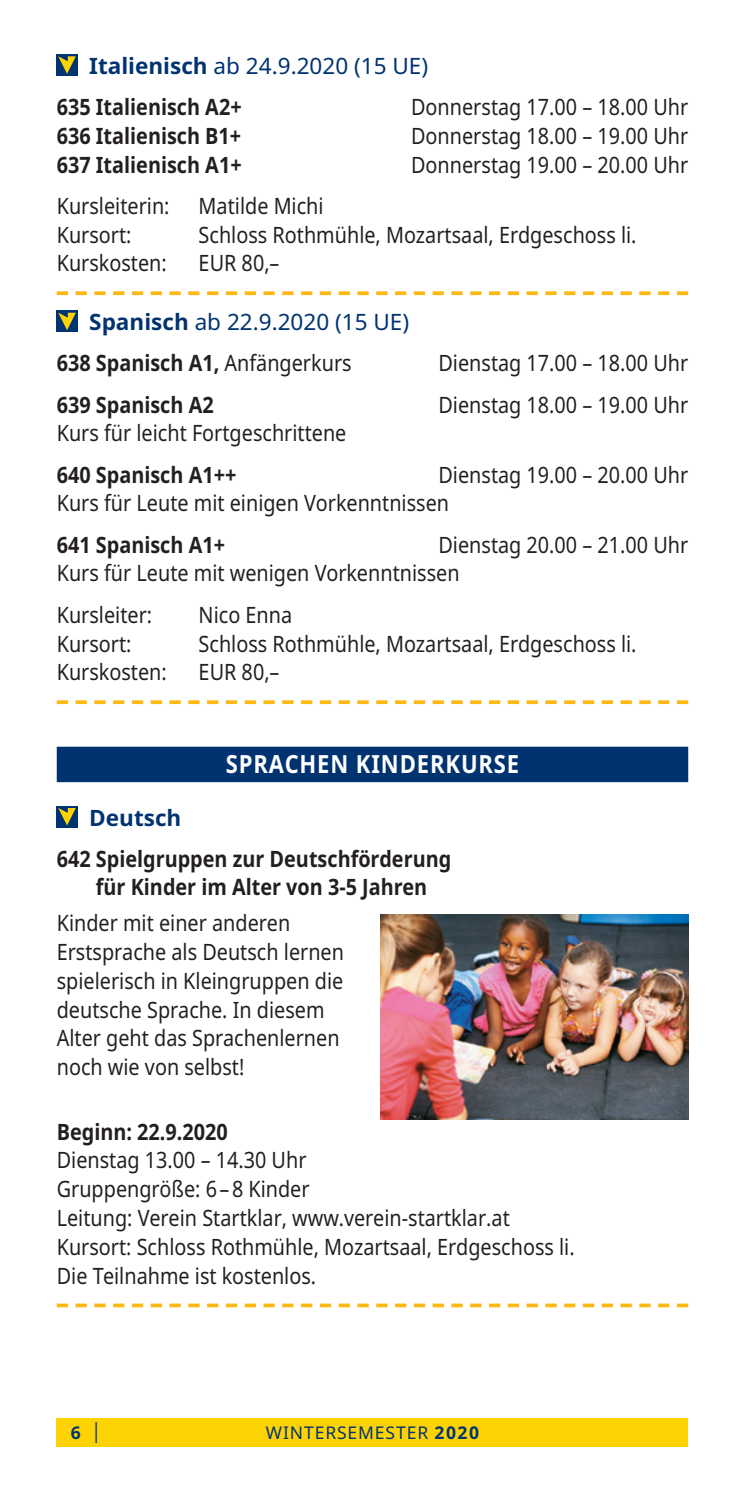
<style>
.page{position:relative;width:745px;height:1489px;background:#fff}
.page>*{position:absolute;margin:0;border:0;box-sizing:border-box;transform-origin:0 0}
.t1{font:700 25px "Noto Sans";letter-spacing:.04em;color:#fff;scale:.88 1}
.t2{font:22.5px/28.8px "Noto Sans";color:#231f20;scale:.88 1}
.t3{font:700 22.5px/28.8px "Noto Sans";color:#231f20;scale:.88 1}
.t4{font:22.5px/41.2px "Noto Sans";color:#013371}
.t5{font:700 22.5px "Noto Sans";color:#013371}
.t6{font:17.5px "Noto Sans";letter-spacing:.05em;color:#013371}
.t7{font:700 17.5px "Noto Sans";color:#013371}
.s1{font-weight:700}
.s2{font-weight:700;color:#231f20}
.s3{color:#231f20}
.s4{font-weight:400;font-size:21px}
</style>
<div class="page">
<div style="left:57px;top:1417px;width:630px;height:29px;background:#fed304"></div>
<svg style="left:57px;top:291px;width:630px;height:4px"></svg>
<svg style="left:57px;top:700px;width:630px;height:4px"></svg>
<div style="left:57px;top:746px;width:630px;height:36px;background:#013371"></div>
<svg style="left:57px;top:1303px;width:630px;height:4px"></svg>
<div style="left:57px;top:54px;width:21px;height:22px;background:#013371"></div>
<svg style="left:58px;top:56px;width:18px;height:18px"></svg>
<svg style="left:57px;top:311px;width:21px;height:21px"></svg>
<svg style="left:58px;top:313px;width:18px;height:17px"></svg>
<div style="left:57px;top:806px;width:21px;height:21px;background:#013371"></div>
<svg style="left:58px;top:808px;width:18px;height:17px"></svg>
<img style="left:380px;top:914px;width:307px;height:205px">
<p class="t4" style="left:57px;top:44px;width:372px;text-indent:33px"><span class="s1">Italienisch</span> ab 24.9.2020 (15 UE)<br><span class="s2">635 Italienisch A2+</span></p>
<p class="t2" style="left:411px;top:92px;width:316px">Donnerstag 17.00 – 18.00 Uhr</p>
<p class="t3" style="left:57px;top:121px;width:211px">636 Italienisch B1+</p>
<p class="t2" style="left:411px;top:121px;width:316px">Donnerstag 18.00 – 19.00 Uhr</p>
<p class="t3" style="left:57px;top:149px;width:211px">637 Italienisch A1+</p>
<p class="t2" style="left:411px;top:149px;width:316px">Donnerstag 19.00 – 20.00 Uhr</p>
<p class="t2" style="left:57px;top:191px;width:130px">Kursleiterin:</p>
<p class="t2" style="left:198px;top:191px;width:143px">Matilde Michi</p>
<p class="t2" style="left:57px;top:219px;width:86px">Kursort:</p>
<p class="t2" style="left:198px;top:219px;width:499px">Schloss Rothmühle, Mozartsaal, Erdgeschoss li.</p>
<p class="t2" style="left:57px;top:248px;width:126px">Kurskosten:</p>
<p class="t2" style="left:198px;top:248px;width:93px">EUR 80,–</p>
<p class="t4" style="left:57px;top:301px;width:354px;text-indent:33px"><span class="s1">Spanisch</span> ab 22.9.2020 (15 UE)<br><span class="s2">638 Spanisch A1,</span> <span class="s3">Anfängerkurs</span></p>
<p class="t2" style="left:438px;top:348px;width:285px">Dienstag 17.00 – 18.00 Uhr</p>
<p class="t3" style="left:57px;top:389px;width:180px">639 Spanisch A2</p>
<p class="t2" style="left:438px;top:389px;width:285px">Dienstag 18.00 – 19.00 Uhr</p>
<p class="t2" style="left:57px;top:418px;width:330px">Kurs für leicht Fortgeschrittene</p>
<p class="t3" style="left:57px;top:459px;width:205px">640 Spanisch A1++</p>
<p class="t2" style="left:57px;top:459px;width:718px;text-indent:381px">Dienstag 19.00 – 20.00 Uhr<br>Kurs für Leute mit einigen Vorkenntnissen</p>
<p class="t3" style="left:57px;top:529px;width:192px">641 Spanisch A1+</p>
<p class="t2" style="left:57px;top:529px;width:718px;text-indent:381px">Dienstag 20.00 – 21.00 Uhr<br>Kurs für Leute mit wenigen Vorkenntnissen</p>
<p class="t2" style="left:57px;top:599px;width:110px">Kursleiter:</p>
<p class="t2" style="left:198px;top:599px;width:108px">Nico Enna</p>
<p class="t2" style="left:57px;top:628px;width:86px">Kursort:</p>
<p class="t2" style="left:198px;top:628px;width:499px">Schloss Rothmühle, Mozartsaal, Erdgeschoss li.</p>
<p class="t2" style="left:57px;top:657px;width:126px">Kurskosten:</p>
<p class="t2" style="left:198px;top:657px;width:93px">EUR 80,–</p>
<p class="t1" style="left:225px;top:746px;width:335px">SPRACHEN KINDERKURSE</p>
<p class="t5" style="left:89px;top:802px;width:94px">Deutsch</p>
<p class="t3" style="left:96px;top:843px;width:405px;text-indent:-39px">642 Spielgruppen zur Deutschförderung für Kinder im Alter von 3-5 Jahren</p>
<p class="t2" style="left:57px;top:908px;width:328px">Kinder mit einer anderen<br>Erstsprache als Deutsch lernen spielerisch in Kleingruppen die deutsche Sprache. In diesem<br>Alter geht das Sprachenlernen noch wie von selbst!</p>
<p class="t3" style="left:57px;top:1116px;width:196px">Beginn: 22.9.2020</p>
<p class="t2" style="left:57px;top:1145px;width:589px">Dienstag 13.00 – 14.30 Uhr<br>Gruppengröße: 6–8 Kinder<br>Leitung: Verein Startklar, www.verein-startklar.at Kursort: Schloss Rothmühle, Mozartsaal, Erdgeschoss li.<br>Die Teilnahme ist kostenlos.</p>
<p class="t7" style="left:71px;top:1419px;width:32px">6 <span class="s4">|</span></p>
<p class="t6" style="left:266px;top:1420px;width:214px">WINTERSEMESTER <span class="s1">2020</span></p>
</div>
